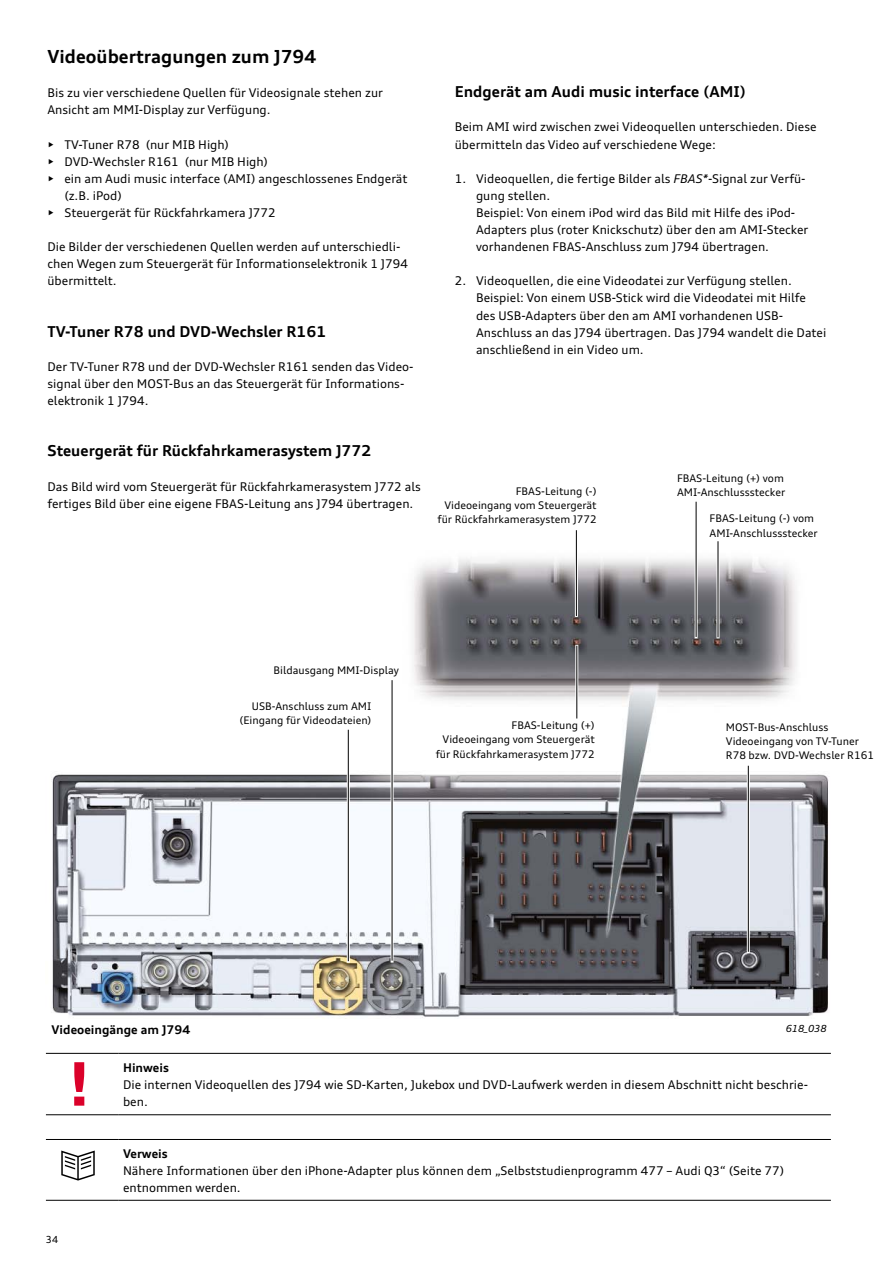
<style>
.page{position:relative;width:893px;height:1263px;background:#fff}
.page>*{position:absolute;margin:0;border:0;box-sizing:border-box;transform-origin:0 0}
.t1{font:700 expanded 60px "Audi Type";color:#db012a}
.t2{font:700 18px "Audi Type";color:#000}
.t3{font:700 15px "Audi Type";color:#000}
.t4{font:12px/17.1px "Audi Type";color:#000}
.t5{font:700 12px "Audi Type";color:#000}
.t6{font:10.5px/14.2px "Audi Type";color:#000;text-align:right}
.t7{font:italic 9.75px "Audi Type";color:#000}
.t8{font:9.75px "Audi Type";color:#000}
.s1{font-style:italic}
</style>
<div class="page">
<img style="left:52px;top:530px;width:777px;height:489px">
<hr style="left:391px;top:683px;width:3px;height:280px;background:#fff">
<hr style="left:392px;top:680px;width:1px;height:281px;background:#000">
<hr style="left:575px;top:531px;width:3px;height:86px;background:#fff">
<hr style="left:576px;top:530px;width:1px;height:86px;background:#000">
<hr style="left:695px;top:503px;width:3px;height:135px;background:#fff">
<hr style="left:696px;top:502px;width:1px;height:135px;background:#000">
<hr style="left:575px;top:645px;width:3px;height:73px;background:#fff">
<hr style="left:576px;top:646px;width:1px;height:72px;background:#000">
<hr style="left:747px;top:768px;width:3px;height:185px;background:#fff">
<hr style="left:748px;top:766px;width:1px;height:186px;background:#000">
<hr style="left:347px;top:732px;width:3px;height:231px;background:#fff">
<hr style="left:348px;top:730px;width:1px;height:231px;background:#000">
<hr style="left:716px;top:542px;width:3px;height:96px;background:#fff">
<hr style="left:718px;top:541px;width:1px;height:96px;background:#000">
<svg style="left:61px;top:1150px;width:34px;height:30px"></svg>
<hr style="left:46px;top:1139px;width:73px;height:1px;background:#000">
<hr style="left:119px;top:1139px;width:712px;height:1px;background:#000">
<hr style="left:46px;top:1200px;width:73px;height:1px;background:#000">
<hr style="left:119px;top:1200px;width:712px;height:1px;background:#000">
<hr style="left:46px;top:1053px;width:73px;height:1px;background:#000">
<hr style="left:119px;top:1053px;width:712px;height:1px;background:#000">
<hr style="left:46px;top:1114px;width:73px;height:1px;background:#000">
<hr style="left:119px;top:1114px;width:712px;height:1px;background:#000">
<h2 class="t2" style="left:47px;top:45px;width:271px">Videoübertragungen zum J794</h2>
<p class="t4" style="left:47px;top:84px;width:337px">Bis zu vier verschiedene Quellen für Videosignale stehen zur<br>Ansicht am MMI-Display zur Verfügung.</p>
<p class="t4" style="left:47px;top:136px;width:183px">• TV-Tuner R78 (nur MIB High)</p>
<p class="t4" style="left:47px;top:153px;width:222px">• DVD-Wechsler R161 (nur MIB High)</p>
<p class="t4" style="left:64px;top:170px;width:345px;text-indent:-17px">• ein am Audi music interface (AMI) angeschlossenes Endgerät (z.B. iPod)</p>
<p class="t4" style="left:47px;top:204px;width:230px">• Steuergerät für Rückfahrkamera J772</p>
<p class="t4" style="left:47px;top:238px;width:362px">Die Bilder der verschiedenen Quellen werden auf unterschiedli&shy;chen Wegen zum Steuergerät für Informationselektronik 1 J794 übermittelt.</p>
<p class="t3" style="left:47px;top:322px;width:280px">TV-Tuner R78 und DVD-Wechsler R161</p>
<p class="t4" style="left:47px;top:358px;width:368px">Der TV-Tuner R78 und der DVD-Wechsler R161 senden das Video&shy;signal über den MOST-Bus an das Steuergerät für Informations&shy;elektronik 1 J794.</p>
<p class="t3" style="left:47px;top:442px;width:326px">Steuergerät für Rückfahrkamerasystem J772</p>
<p class="t4" style="left:47px;top:478px;width:375px">Das Bild wird vom Steuergerät für Rückfahrkamerasystem J772 als fertiges Bild über eine eigene FBAS-Leitung ans J794 übertragen.</p>
<p class="t3" style="left:455px;top:83px;width:293px">Endgerät am Audi music interface (AMI)</p>
<p class="t4" style="left:455px;top:118px;width:363px">Beim AMI wird zwischen zwei Videoquellen unterschieden. Diese übermitteln das Video auf verschiedene Wege:</p>
<p class="t4" style="left:476px;top:170px;width:334px;text-indent:-21px">1. Videoquellen, die fertige Bilder als <span class="s1">FBAS*</span>-Signal zur Verfü&shy;gung stellen.<br>Beispiel: Von einem iPod wird das Bild mit Hilfe des iPod-Adapters plus (roter Knickschutz) über den am AMI-Stecker vorhandenen FBAS-Anschluss zum J794 übertragen.</p>
<p class="t4" style="left:476px;top:272px;width:352px;text-indent:-21px">2. Videoquellen, die eine Videodatei zur Verfügung stellen.<br>Beispiel: Von einem USB-Stick wird die Videodatei mit Hilfe des USB-Adapters über den am AMI vorhandenen USB-Anschluss an das J794 übertragen. Das J794 wandelt die Datei anschließend in ein Video um.</p>
<p class="t6" style="left:438px;top:484px;width:161px">FBAS-Leitung (-)<br>Videoeingang vom Steuergerät für Rückfahrkamerasystem J772</p>
<p class="t6" style="left:677px;top:471px;width:110px;text-align:left">FBAS-Leitung (+) vom<br>AMI-Anschlussstecker</p>
<p class="t6" style="left:710px;top:511px;width:110px;text-align:left">FBAS-Leitung (-) vom<br>AMI-Anschlussstecker</p>
<p class="t6" style="left:274px;top:663px;width:127px">Bildausgang MMI-Display</p>
<p class="t6" style="left:239px;top:699px;width:134px">USB-Anschluss zum AMI (Eingang für Videodateien)</p>
<p class="t6" style="left:436px;top:718px;width:161px">FBAS-Leitung (+)<br>Videoeingang vom Steuergerät für Rückfahrkamerasystem J772</p>
<p class="t6" style="left:726px;top:720px;width:150px;text-align:left">MOST-Bus-Anschluss<br>Videoeingang von TV-Tuner<br>R78 bzw. DVD-Wechsler R161</p>
<p class="t5" style="left:52px;top:1022px;width:140px">Videoeingänge am J794</p>
<p class="t7" style="left:786px;top:1022px;width:42px">618_038</p>
<h1 class="t1" style="left:67px;top:1046px;width:26px">!</h1>
<p class="t8" style="left:46px;top:1233px;width:14px">34</p>
<p class="t5" style="left:123px;top:1060px;width:47px">Hinweis</p>
<p class="t4" style="left:123px;top:1076px;width:687px">Die internen Videoquellen des J794 wie SD-Karten, Jukebox und DVD-Laufwerk werden in diesem Abschnitt nicht beschrie&shy;ben.</p>
<p class="t5" style="left:123px;top:1146px;width:46px">Verweis</p>
<p class="t4" style="left:123px;top:1162px;width:663px">Nähere Informationen über den iPhone-Adapter plus können dem „Selbststudienprogramm 477 – Audi Q3“ (Seite 77) entnommen werden.</p>
</div>
